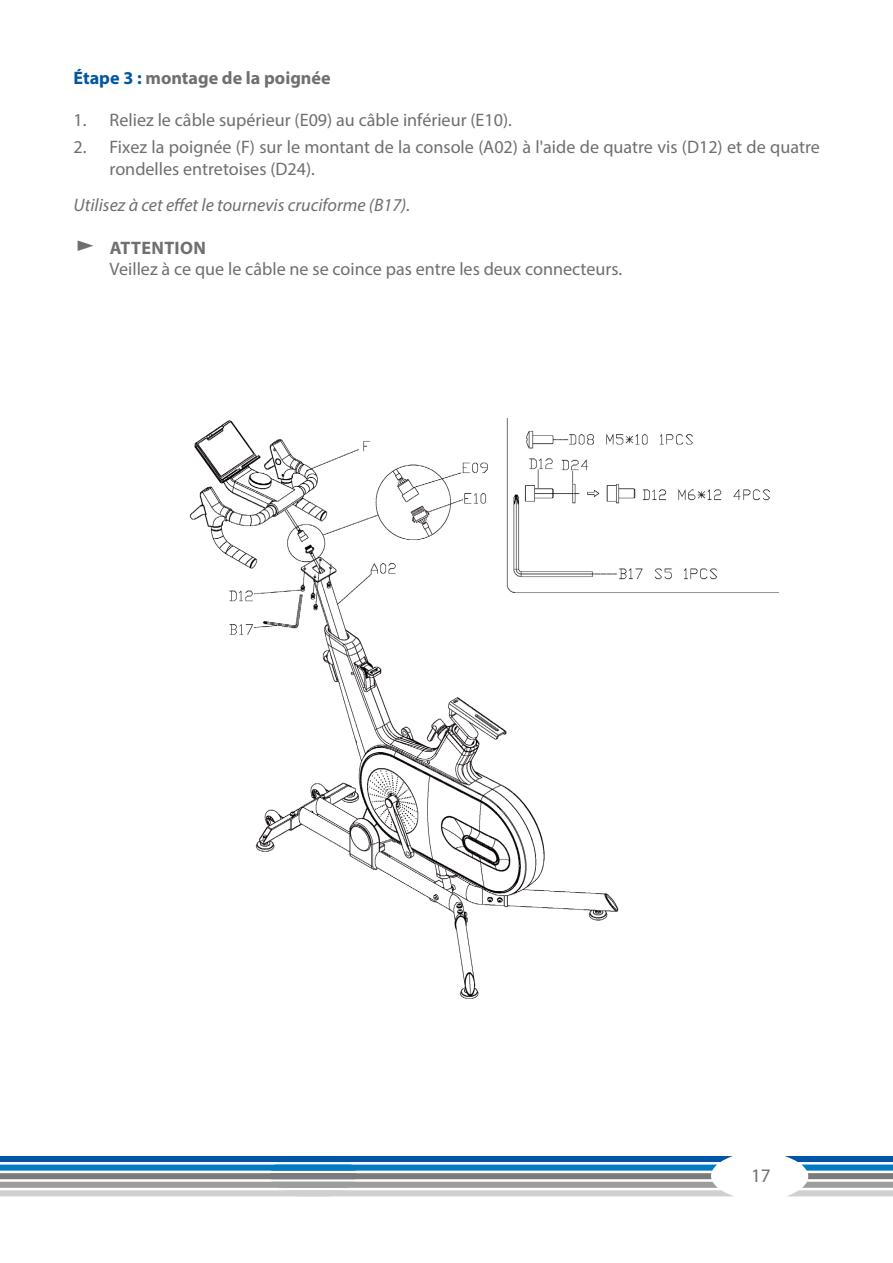
<style>
.page{position:relative;width:893px;height:1263px;background:#fff}
.page>*{position:absolute;margin:0;border:0;box-sizing:border-box;transform-origin:0 0}
.t1{font:19.2px "Myriad Pro";color:#706f6f}
.t2{font:18.15px/21.3px "Myriad Pro";color:#706f6f}
.t3{font:italic 18.15px "Myriad Pro";color:#706f6f}
.t4{font:700 18.15px "Myriad Pro";color:#706f6f}
.t5{font:700 18.15px "Myriad Pro";letter-spacing:.02em;color:#706f6f}
.s1{color:#0056a4}
</style>
<div class="page">
<img style="left:189px;top:418px;width:589px;height:581px">
<svg style="left:785px;top:1156px;width:108px;height:40px"></svg>
<svg style="left:0;top:1156px;width:733px;height:40px"></svg>
<p class="t4" style="left:74px;top:66px;width:259px"><span class="s1">Étape 3 :</span> montage de la poignée</p>
<p class="t2" style="left:73px;top:109px;width:440px">1. Reliez le câble supérieur (E09) au câble inférieur (E10).</p>
<p class="t2" style="left:110px;top:136px;width:712px;text-indent:-36px">2. Fixez la poignée (F) sur le montant de la console (A02) à l'aide de quatre vis (D12) et de quatre rondelles entretoises (D24).</p>
<p class="t3" style="left:74px;top:194px;width:338px">Utilisez à cet effet le tournevis cruciforme (B17).</p>
<p class="t5" style="left:110px;top:236px;width:98px">ATTENTION</p>
<p class="t2" style="left:110px;top:258px;width:514px">Veillez à ce que le câble ne se coince pas entre les deux connecteurs.</p>
<p class="t1" style="left:751px;top:1164px;width:21px">17</p>
</div>
